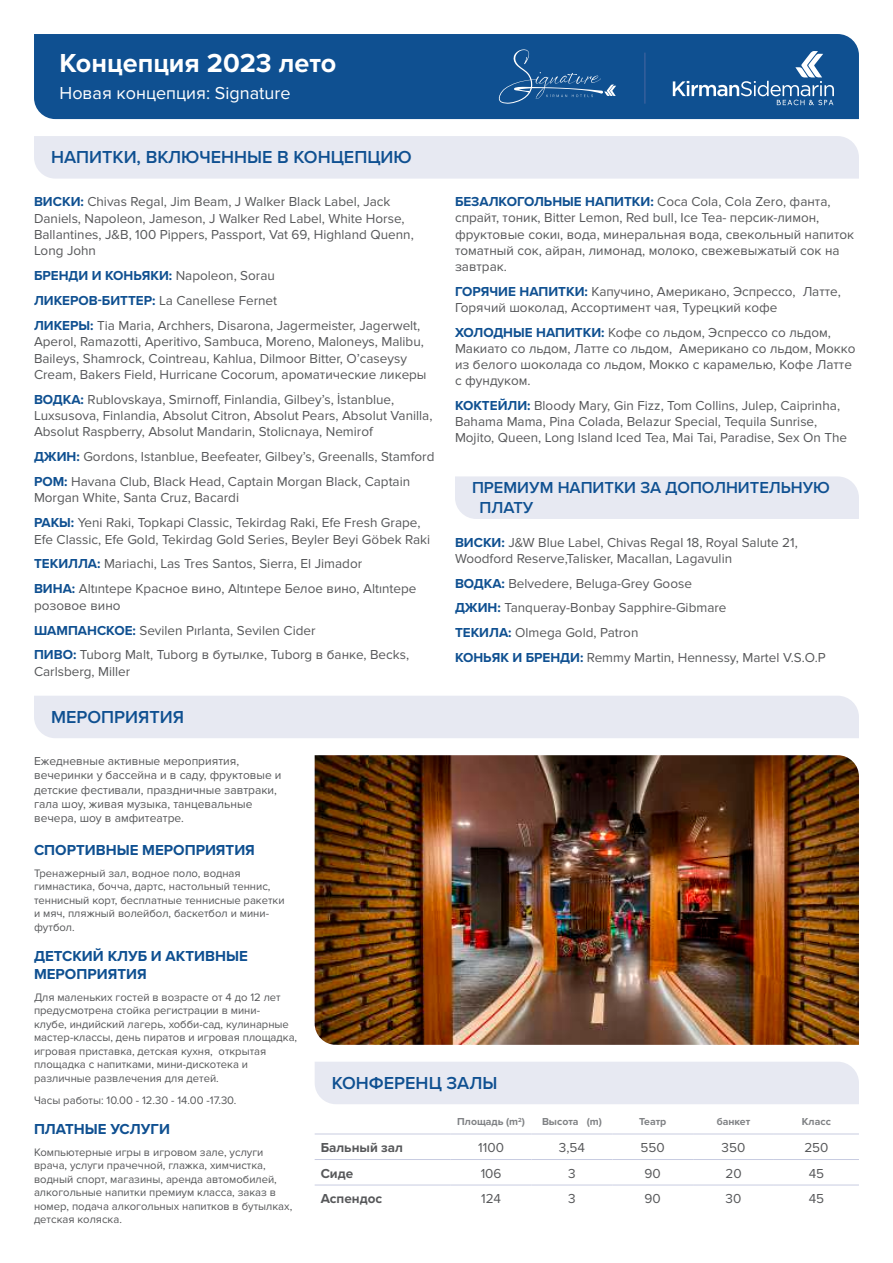
<style>
.page{position:relative;width:893px;height:1263px;background:#fff}
.page>*{position:absolute;margin:0;border:0;box-sizing:border-box;transform-origin:0 0}
.t1{font:700 27px "Proxima Nova";color:#fff}
.t2{font:600 18px "Proxima Nova";color:#0f5091}
.t3{font:18px "Proxima Nova";color:#fff}
.t4{font:600 16.5px/19.8px "Proxima Nova";color:#0f5091}
.t5{font:700 15px/18px "Proxima Nova";color:#0f5091}
.t6{font:13.5px/16.2px "Proxima Nova";color:#57585a}
.t7{font:700 13.5px "Proxima Nova";color:#57585a}
.t8{font:12px/14.4px "Proxima Nova";color:#57585a}
.t9{font:11.25px/13.5px "Proxima Nova";color:#57585a}
.t10{font:700 10.5px "Proxima Nova";color:#808285}
.s1{font-weight:700;color:#0f5091}
</style>
<div class="page">
<div style="left:34px;top:34px;width:825px;height:85px;background:#0f5091"></div>
<div style="left:34px;top:136px;width:825px;height:43px;background:#e7e9f2"></div>
<div style="left:34px;top:696px;width:825px;height:42px;background:#e7e9f2"></div>
<div style="left:315px;top:1062px;width:544px;height:42px;background:#e7e9f2"></div>
<div style="left:455px;top:476px;width:404px;height:43px;background:#e7e9f2"></div>
<hr style="left:315px;top:1133px;width:136px;height:1px;background:#c8cce1">
<hr style="left:451px;top:1133px;width:80px;height:1px;background:#c8cce1">
<hr style="left:531px;top:1133px;width:81px;height:1px;background:#c8cce1">
<hr style="left:612px;top:1133px;width:81px;height:1px;background:#c8cce1">
<hr style="left:693px;top:1133px;width:81px;height:1px;background:#c8cce1">
<hr style="left:774px;top:1133px;width:85px;height:1px;background:#c8cce1">
<hr style="left:315px;top:1159px;width:136px;height:1px;background:#c8cce1">
<hr style="left:451px;top:1159px;width:80px;height:1px;background:#c8cce1">
<hr style="left:531px;top:1159px;width:81px;height:1px;background:#c8cce1">
<hr style="left:612px;top:1159px;width:81px;height:1px;background:#c8cce1">
<hr style="left:693px;top:1159px;width:81px;height:1px;background:#c8cce1">
<hr style="left:774px;top:1159px;width:85px;height:1px;background:#c8cce1">
<hr style="left:315px;top:1185px;width:136px;height:1px;background:#c8cce1">
<hr style="left:451px;top:1185px;width:80px;height:1px;background:#c8cce1">
<hr style="left:531px;top:1185px;width:81px;height:1px;background:#c8cce1">
<hr style="left:612px;top:1185px;width:81px;height:1px;background:#c8cce1">
<hr style="left:693px;top:1185px;width:81px;height:1px;background:#c8cce1">
<hr style="left:774px;top:1185px;width:85px;height:1px;background:#c8cce1">
<img style="left:315px;top:755px;width:544px;height:290px">
<svg style="left:496px;top:49px;width:120px;height:55px;background:#205c98"></svg>
<hr style="left:644px;top:53px;width:1px;height:51px;background:#4a67a1">
<svg style="left:673px;top:51px;width:161px;height:54px;background:#3068a0"></svg>
<h1 class="t1" style="left:60px;top:43px;width:278px">Концепция 2023 лето</h1>
<h2 class="t3" style="left:60px;top:83px;width:232px">Новая концепция: Signature</h2>
<h2 class="t2" style="left:51px;top:144px;width:362px">НАПИТКИ, ВКЛЮЧЕННЫЕ В КОНЦЕПЦИЮ</h2>
<p class="t6" style="left:34px;top:194px;width:381px"><span class="s1">ВИСКИ:</span> Chivas Regal, Jim Beam, J Walker Black Label, Jack Daniels, Napoleon, Jameson, J Walker Red Label, White Horse, Ballantines, J&amp;B, 100 Pippers, Passport, Vat 69, Highland Quenn, Long John</p>
<p class="t6" style="left:34px;top:263px;width:388px;line-height:24.9px"><span class="s1">БРЕНДИ И КОНЬЯКИ:</span> Napoleon, Sorau<br><span class="s1">ЛИКЕРОВ-БИТТЕР:</span> La Canellese Fernet<br><span class="s1">ЛИКЕРЫ:</span> Tia Maria, Archhers, Disarona, Jagermeister, Jagerwelt,</p>
<p class="t6" style="left:34px;top:334px;width:394px">Aperol, Ramazotti, Aperitivo, Sambuca, Moreno, Maloneys, Malibu,<br>Baileys, Shamrock, Cointreau, Kahlua, Dilmoor Bitter, O’caseysy<br>Cream, Bakers Field, Hurricane Cocorum, ароматические ликеры</p>
<p class="t6" style="left:34px;top:391px;width:400px"><span class="s1">ВОДКА:</span> Rublovskaya, Smirnoff, Finlandia, Gilbey’s, İstanblue,<br>Luxsusova, Finlandia, Absolut Citron, Absolut Pears, Absolut Vanilla,<br>Absolut Raspberry, Absolut Mandarin, Stolicnaya, Nemirof</p>
<p class="t6" style="left:34px;top:444px;width:402px;line-height:24.9px"><span class="s1">ДЖИН:</span> Gordons, Istanblue, Beefeater, Gilbey’s, Greenalls, Stamford<br><span class="s1">РОМ:</span> Havana Club, Black Head, Captain Morgan Black, Captain</p>
<p class="t6" style="left:34px;top:486px;width:388px;line-height:24.9px">Morgan White, Santa Cruz, Bacardi<br><span class="s1">РАКЫ:</span> Yeni Raki, Topkapi Classic, Tekirdag Raki, Efe Fresh Grape,</p>
<p class="t6" style="left:34px;top:527px;width:398px;line-height:24.9px">Efe Classic, Efe Gold, Tekirdag Gold Series, Beyler Beyi Göbek Raki<br><span class="s1">ТЕКИЛЛА:</span> Mariachi, Las Tres Santos, Sierra, El Jimador<br><span class="s1">ВИНА:</span> Altıntepe Красное вино, Altıntepe Белое вино, Altıntepe</p>
<p class="t6" style="left:34px;top:593px;width:377px;line-height:24.9px">розовое вино<br><span class="s1">ШАМПАНСКОЕ:</span> Sevilen Pırlanta, Sevilen Cider<br><span class="s1">ПИВО:</span> Tuborg Malt, Tuborg в бутылке, Tuborg в банке, Becks,</p>
<p class="t6" style="left:34px;top:663px;width:98px">Carlsberg, Miller</p>
<h2 class="t2" style="left:51px;top:703px;width:135px">МЕРОПРИЯТИЯ</h2>
<p class="t8" style="left:34px;top:754px;width:249px">Ежедневные активные мероприятия, вечеринки у бассейна и в саду, фруктовые и детские фестивали, праздничные завтраки, гала шоу, живая музыка, танцевальные вечера, шоу в амфитеатре.</p>
<p class="t5" style="left:34px;top:840px;width:222px">СПОРТИВНЫЕ МЕРОПРИЯТИЯ</p>
<p class="t9" style="left:34px;top:866px;width:252px">Тренажерный зал, водное поло, водная гимнастика, бочча, дартс, настольный теннис, теннисный корт, бесплатные теннисные ракетки и мяч, пляжный волейбол, баскетбол и мини&shy;футбол.</p>
<p class="t6" style="left:455px;top:194px;width:401px"><span class="s1">БЕЗАЛКОГОЛЬНЫЕ НАПИТКИ:</span> Coca Cola, Cola Zero, фанта, спрайт, тоник, Bitter Lemon, Red bull, Ice Tea- персик-лимон, фруктовые сокиı, вода, минеральная вода, свекольный напиток томатный сок, айран, лимонад, молоко, свежевыжатый сок на завтрак.</p>
<p class="t6" style="left:455px;top:283px;width:387px"><span class="s1">ГОРЯЧИЕ НАПИТКИ:</span> Капучино, Американо, Эспрессо, Латте,<br>Горячий шоколад, Ассортимент чая, Турецкий кофе</p>
<p class="t6" style="left:455px;top:324px;width:402px"><span class="s1">ХОЛОДНЫЕ НАПИТКИ:</span> Кофе со льдом, Эспрессо со льдом, Макиато со льдом, Латте со льдом, Американо со льдом, Мокко из белого шоколада со льдом, Мокко с карамелью, Кофе Латте с фундуком.</p>
<p class="t6" style="left:455px;top:398px;width:394px"><span class="s1">КОКТЕЙЛИ:</span> Bloody Mary, Gin Fizz, Tom Collins, Julep, Caiprinha,<br>Bahama Mama, Pina Colada, Belazur Special, Tequila Sunrise,<br>Mojito, Queen, Long Island Iced Tea, Mai Tai, Paradise, Sex On The</p>
<p class="t4" style="left:479px;top:477px;width:352px;text-indent:-8px">ПРЕМИУМ НАПИТКИ ЗА ДОПОЛНИТЕЛЬНУЮ<br>ПЛАТУ</p>
<p class="t6" style="left:455px;top:534px;width:344px"><span class="s1">ВИСКИ:</span> J&amp;W Blue Label, Chivas Regal 18, Royal Salute 21,<br>Woodford Reserve,Talisker, Macallan, Lagavulin</p>
<p class="t6" style="left:455px;top:571px;width:372px;line-height:24.8px"><span class="s1">ВОДКА:</span> Belvedere, Beluga-Grey Goose<br><span class="s1">ДЖИН:</span> Tanqueray-Bonbay Sapphire-Gibmare<br><span class="s1">ТЕКИЛА:</span> Olmega Gold, Patron<br><span class="s1">КОНЬЯК И БРЕНДИ:</span> Remmy Martin, Hennessy, Martel V.S.O.P</p>
<p class="t5" style="left:34px;top:946px;width:215px">ДЕТСКИЙ КЛУБ И АКТИВНЫЕ<br>МЕРОПРИЯТИЯ</p>
<p class="t9" style="left:34px;top:990px;width:265px">Для маленьких гостей в возрасте от 4 до 12 лет предусмотрена стойка регистрации в мини-<br>клубе, индийский лагерь, хобби-сад, кулинарные мастер-классы, день пиратов и игровая площадка, игровая приставка, детская кухня, открытая площадка с напитками, мини-дискотека и различные развлечения для детей.</p>
<p class="t9" style="left:34px;top:1093px;width:204px">Часы работы: 10.00 - 12.30 - 14.00 -17.30.</p>
<p class="t5" style="left:34px;top:1119px;width:137px">ПЛАТНЫЕ УСЛУГИ</p>
<p class="t9" style="left:34px;top:1145px;width:260px">Компьютерные игры в игровом зале, услуги врача, услуги прачечной, глажка, химчистка, водный спорт, магазины, аренда автомобилей, алкогольные напитки премиум класса, заказ в номер, подача алкогольных напитков в бутылках, детская коляска.</p>
<h2 class="t2" style="left:332px;top:1069px;width:167px">КОНФЕРЕНЦ ЗАЛЫ</h2>
<p class="t10" style="left:457px;top:1114px;width:69px">Площадь (m<sup>2</sup>)</p>
<p class="t10" style="left:542px;top:1114px;width:61px">Высота (m)</p>
<p class="t10" style="left:639px;top:1114px;width:29px">Театр</p>
<p class="t10" style="left:717px;top:1114px;width:35px">банкет</p>
<p class="t10" style="left:802px;top:1114px;width:30px">Класс</p>
<p class="t7" style="left:321px;top:1137px;width:84px">Бальный зал</p>
<p class="t6" style="left:478px;top:1140px;width:27px">1100</p>
<p class="t6" style="left:559px;top:1140px;width:28px">3,54</p>
<p class="t6" style="left:641px;top:1140px;width:26px">550</p>
<p class="t6" style="left:722px;top:1140px;width:25px">350</p>
<p class="t6" style="left:804px;top:1140px;width:26px">250</p>
<p class="t7" style="left:321px;top:1163px;width:34px">Сиде</p>
<p class="t6" style="left:481px;top:1165px;width:22px">106</p>
<p class="t6" style="left:568px;top:1165px;width:9px">3</p>
<p class="t6" style="left:645px;top:1165px;width:18px">90</p>
<p class="t6" style="left:725px;top:1165px;width:18px">20</p>
<p class="t6" style="left:809px;top:1165px;width:17px">45</p>
<p class="t7" style="left:321px;top:1188px;width:63px">Аспендос</p>
<p class="t6" style="left:481px;top:1191px;width:22px">124</p>
<p class="t6" style="left:568px;top:1191px;width:9px">3</p>
<p class="t6" style="left:645px;top:1191px;width:18px">90</p>
<p class="t6" style="left:726px;top:1191px;width:17px">30</p>
<p class="t6" style="left:809px;top:1191px;width:17px">45</p>
</div>
